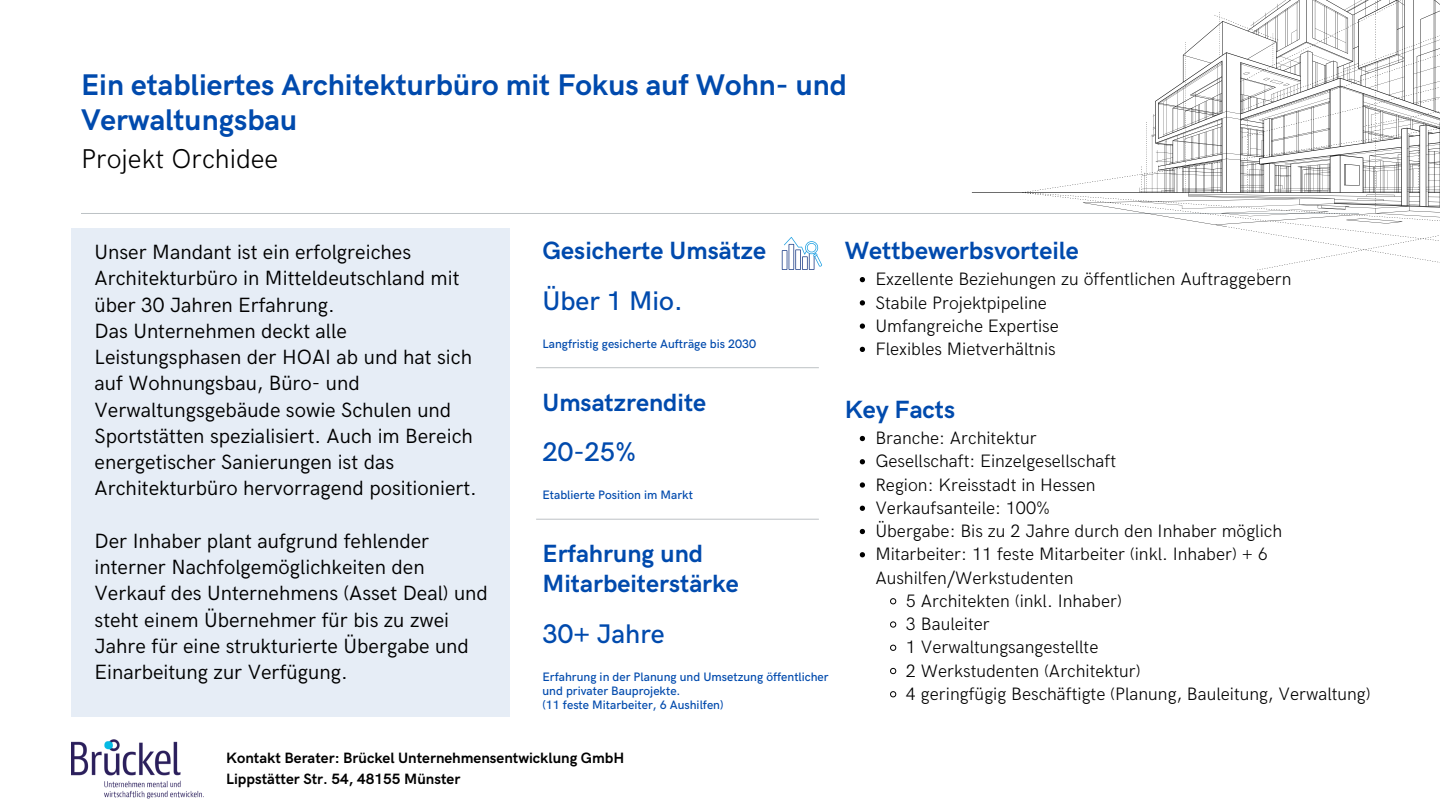
<style>
.page{position:relative;width:1440px;height:810px;background:#fff}
.page>*{position:absolute;margin:0;border:0;box-sizing:border-box;transform-origin:0 0}
.t1{font:700 30px/35.2px "HK Grotesk";color:#004aad}
.t2{font:300 27.2px "HK Grotesk";color:#000}
.t3{font:500 27px "HK Grotesk";color:#004aad}
.t4{font:700 25px/30px "HK Grotesk";color:#004aad}
.t5{font:20.7px/26.2px "HK Grotesk";color:#000}
.t6{font:300 18px/23.2px "HK Grotesk";color:#000}
.t7{font:700 15px/21px "HK Grotesk";color:#000}
.t8{font:500 12.2px/14.2px "HK Grotesk";color:#004aad}
</style>
<div class="page">
<hr style="left:81px;top:213px;width:1278px;height:1px;background:#bdc2c5">
<div style="left:71px;top:228px;width:439px;height:489px;background:#e6edf6"></div>
<svg style="left:782px;top:237px;width:40px;height:33px"></svg>
<hr style="left:536px;top:367px;width:283px;height:1px;background:#bdc2c5">
<hr style="left:536px;top:519px;width:283px;height:1px;background:#bdc2c5">
<svg style="left:1114px;top:208px;width:326px;height:62px"></svg>
<svg style="left:1022px;top:0;width:418px;height:206px"></svg>
<img style="left:71px;top:739px;width:131px;height:60px">
<svg style="left:860px;top:277px;width:5px;height:5px"></svg>
<svg style="left:860px;top:300px;width:5px;height:6px"></svg>
<svg style="left:860px;top:324px;width:5px;height:5px"></svg>
<svg style="left:860px;top:347px;width:5px;height:5px"></svg>
<svg style="left:860px;top:436px;width:5px;height:5px"></svg>
<svg style="left:860px;top:459px;width:5px;height:5px"></svg>
<svg style="left:860px;top:482px;width:5px;height:6px"></svg>
<svg style="left:860px;top:506px;width:5px;height:5px"></svg>
<svg style="left:860px;top:529px;width:5px;height:5px"></svg>
<svg style="left:860px;top:552px;width:5px;height:5px"></svg>
<svg style="left:890px;top:598px;width:7px;height:7px"></svg>
<svg style="left:890px;top:621px;width:7px;height:7px"></svg>
<svg style="left:890px;top:644px;width:7px;height:7px"></svg>
<svg style="left:890px;top:667px;width:7px;height:8px"></svg>
<svg style="left:890px;top:691px;width:7px;height:7px"></svg>
<p class="t1" style="left:81px;top:68px;width:767px">Ein etabliertes Architekturbüro mit Fokus auf Wohn- und<br>Verwaltungsbau</p>
<p class="t2" style="left:81px;top:144px;width:199px">Projekt Orchidee</p>
<p class="t5" style="left:95px;top:240px;width:384px">Unser Mandant ist ein erfolgreiches Architekturbüro in Mitteldeutschland mit über 30 Jahren Erfahrung.<br>Das Unternehmen deckt alle Leistungsphasen der HOAI ab und hat sich auf Wohnungsbau, Büro- und Verwaltungsgebäude sowie Schulen und Sportstätten spezialisiert. Auch im Bereich energetischer Sanierungen ist das Architekturbüro hervorragend positioniert.</p>
<h1 class="t5" style="left:95px;top:529px;width:395px">Der Inhaber plant aufgrund fehlender interner Nachfolgemöglichkeiten den Verkauf des Unternehmens (Asset Deal) und steht einem Übernehmer für bis zu zwei Jahre für eine strukturierte Übergabe und Einarbeitung zur Verfügung.</h1>
<p class="t4" style="left:543px;top:237px;width:225px">Gesicherte Umsätze</p>
<h4 class="t3" style="left:543px;top:286px;width:142px">Über 1 Mio.</h4>
<h4 class="t8" style="left:543px;top:337px;width:215px">Langfristig gesicherte Aufträge bis 2030</h4>
<p class="t4" style="left:543px;top:388px;width:165px">Umsatzrendite</p>
<h1 class="t3" style="left:543px;top:437px;width:95px">20-25%</h1>
<h2 class="t8" style="left:543px;top:489px;width:152px">Etablierte Position im Markt</h2>
<h3 class="t4" style="left:543px;top:540px;width:198px">Erfahrung und<br>Mitarbeiterstärke</h3>
<p class="t3" style="left:543px;top:619px;width:124px">30+ Jahre</p>
<h3 class="t8" style="left:543px;top:670px;width:288px">Erfahrung in der Planung und Umsetzung öffentlicher und privater Bauprojekte.</h3>
<p class="t8" style="left:543px;top:699px;width:182px">(11 feste Mitarbeiter, 6 Aushilfen)</p>
<h1 class="t4" style="left:845px;top:236px;width:236px">Wettbewerbsvorteile</h1>
<p class="t6" style="left:875px;top:268px;width:418px">Exzellente Beziehungen zu öffentlichen Auftraggebern</p>
<p class="t6" style="left:875px;top:292px;width:173px">Stabile Projektpipeline</p>
<p class="t6" style="left:875px;top:315px;width:185px">Umfangreiche Expertise</p>
<h3 class="t6" style="left:875px;top:338px;width:182px">Flexibles Mietverhältnis</h3>
<p class="t4" style="left:845px;top:395px;width:112px">Key Facts</p>
<p class="t6" style="left:875px;top:427px;width:163px">Branche: Architektur</p>
<h3 class="t6" style="left:875px;top:450px;width:242px">Gesellschaft: Einzelgesellschaft</h3>
<p class="t6" style="left:875px;top:474px;width:222px">Region: Kreisstadt in Hessen</p>
<p class="t6" style="left:875px;top:497px;width:176px">Verkaufsanteile: 100%</p>
<p class="t6" style="left:875px;top:520px;width:408px">Übergabe: Bis zu 2 Jahre durch den Inhaber möglich</p>
<p class="t6" style="left:875px;top:543px;width:394px">Mitarbeiter: 11 feste Mitarbeiter (inkl. Inhaber) + 6<br>Aushilfen/Werkstudenten</p>
<p class="t6" style="left:906px;top:590px;width:217px">5 Architekten (inkl. Inhaber)</p>
<p class="t6" style="left:906px;top:613px;width:85px">3 Bauleiter</p>
<p class="t6" style="left:906px;top:636px;width:194px">1 Verwaltungsangestellte</p>
<p class="t6" style="left:906px;top:660px;width:236px">2 Werkstudenten (Architektur)</p>
<p class="t6" style="left:906px;top:683px;width:466px">4 geringfügig Beschäftigte (Planung, Bauleitung, Verwaltung)</p>
<p class="t7" style="left:226px;top:748px;width:400px">Kontakt Berater: Brückel Unternehmensentwicklung GmbH<br>Lippstätter Str. 54, 48155 Münster</p>
</div>
